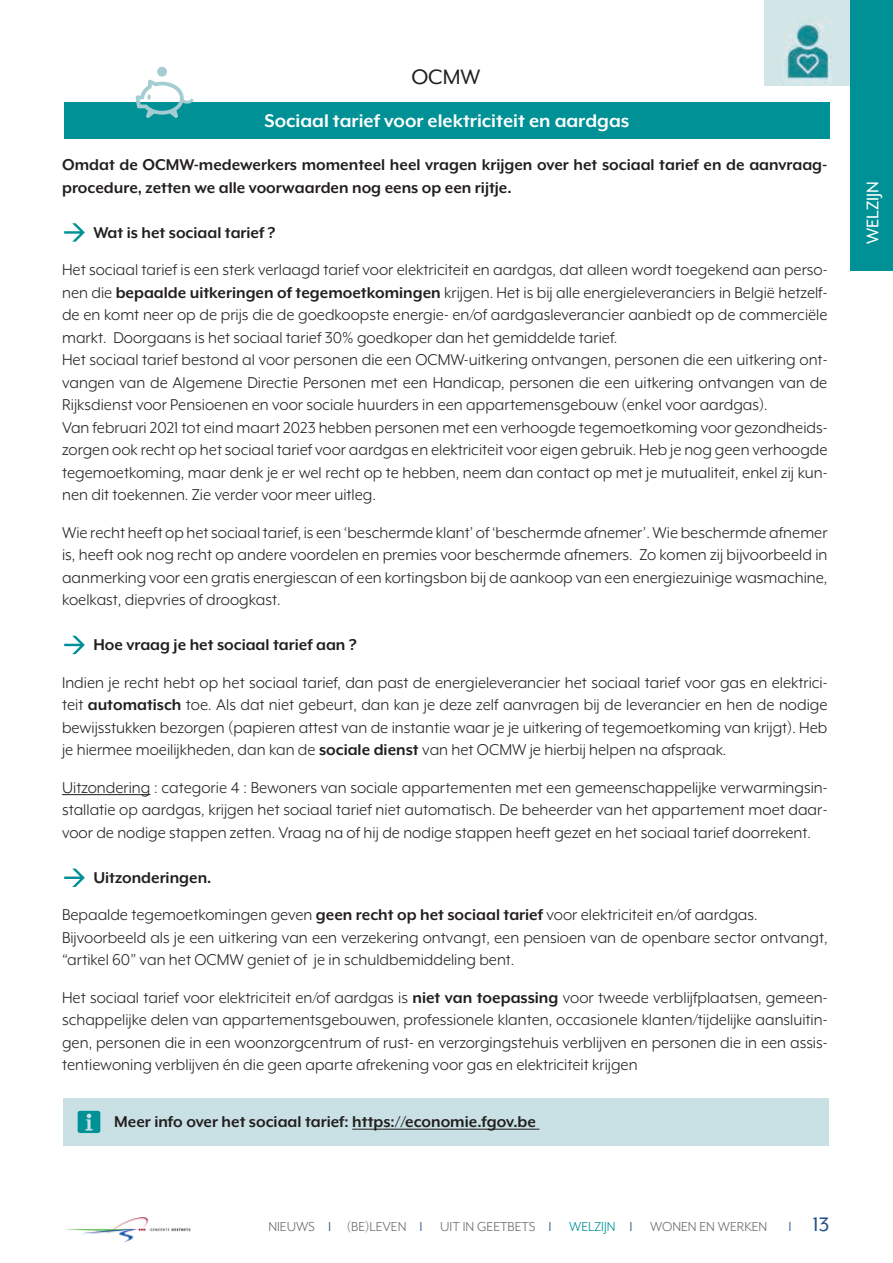
<style>
.page{position:relative;width:893px;height:1263px;background:#fff}
.page>*{position:absolute;margin:0;border:0;box-sizing:border-box;transform-origin:0 0}
.t1{font:24px "Mr Eaves XL Mod OT";color:#231f20}
.t2{font:22.5px "Mr Eaves XL Mod OT";color:#214d88}
.t3{font:700 21px "Mr Eaves XL Mod OT";color:#fff}
.t4{font:19.5px "Mr Eaves XL Mod OT";color:#fff}
.t5{font:18px/22.5px "Mr Eaves XL Mod OT";color:#231f20;text-align:justify}
.t6{font:700 18px/22.5px "Mr Eaves XL Mod OT";color:#231f20}
.t7{font:15px "Mr Eaves XL Mod OT";color:#6c6d70}
.s1{font-weight:700}
.s2{color:#214d88}
.s3{color:#009196}
</style>
<div class="page">
<div style="left:63px;top:1098px;width:765px;height:48px;background:#c9e1e4"></div>
<img style="left:65px;top:1217px;width:126px;height:25px">
<img style="left:765px;top:0;width:86px;height:86px">
<div style="left:851px;top:0;width:42px;height:270px;background:#009196"></div>
<div style="left:64px;top:103px;width:765px;height:36px;background:#009196"></div>
<hr style="left:62px;top:794px;width:88px;height:1px;background:#231f20">
<hr style="left:352px;top:1129px;width:188px;height:1px;background:#231f20">
<svg style="left:64px;top:223px;width:21px;height:19px"></svg>
<svg style="left:64px;top:636px;width:21px;height:18px"></svg>
<svg style="left:64px;top:868px;width:21px;height:19px"></svg>
<svg style="left:136px;top:67px;width:58px;height:51px"></svg>
<svg style="left:78px;top:1111px;width:22px;height:22px"></svg>
<h1 class="t1" style="left:411px;top:63px;width:70px">OCMW</h1>
<p class="t3" style="left:264px;top:109px;width:366px">Sociaal tarief voor elektriciteit en aardgas</p>
<p class="t6" style="left:62px;top:153px;width:767px">Omdat de OCMW-medewerkers momenteel heel vragen krijgen over het sociaal tarief en de aanvraag&shy;procedure, zetten we alle voorwaarden nog eens op een rijtje.</p>
<p class="t6" style="left:93px;top:221px;width:184px">Wat is het sociaal tarief ?</p>
<p class="t5" style="left:62px;top:258px;width:767px;text-align:left">Het sociaal tarief is een sterk verlaagd tarief voor elektriciteit en aardgas, dat alleen wordt toegekend aan perso&shy;nen die <span class="s1">bepaalde uitkeringen of tegemoetkomingen</span> krijgen. Het is bij alle energieleveranciers in België hetzelf&shy;de en komt neer op de prijs die de goedkoopste energie- en/of aardgasleverancier aanbiedt op de commerciële markt. Doorgaans is het sociaal tarief 30% goedkoper dan het gemiddelde tarief.<br>Het sociaal tarief bestond al voor personen die een OCMW-uitkering ontvangen, personen die een uitkering ont&shy;vangen van de Algemene Directie Personen met een Handicap, personen die een uitkering ontvangen van de Rijksdienst voor Pensioenen en voor sociale huurders in een appartemensgebouw (enkel voor aardgas).<br>Van februari 2021 tot eind maart 2023 hebben personen met een verhoogde tegemoetkoming voor gezondheids&shy;zorgen ook recht op het sociaal tarief voor aardgas en elektriciteit voor eigen gebruik. Heb je nog geen verhoogde tegemoetkoming, maar denk je er wel recht op te hebben, neem dan contact op met je mutualiteit, enkel zij kun&shy;nen dit toekennen. Zie verder voor meer uitleg.</p>
<p class="t5" style="left:62px;top:521px;width:767px">Wie recht heeft op het sociaal tarief, is een ‘beschermde klant’ of ‘beschermde afnemer’. Wie beschermde afnemer is, heeft ook nog recht op andere voordelen en premies voor beschermde afnemers. Zo komen zij bijvoorbeeld in aanmerking voor een gratis energiescan of een kortingsbon bij de aankoop van een energiezuinige wasmachine, koelkast, diepvries of droogkast.</p>
<p class="t6" style="left:93px;top:633px;width:265px">Hoe vraag je het sociaal tarief aan ?</p>
<p class="t5" style="left:62px;top:671px;width:767px">Indien je recht hebt op het sociaal tarief, dan past de energieleverancier het sociaal tarief voor gas en elektrici&shy;teit <span class="s1">automatisch</span> toe. Als dat niet gebeurt, dan kan je deze zelf aanvragen bij de leverancier en hen de nodige bewijsstukken bezorgen (papieren attest van de instantie waar je je uitkering of tegemoetkoming van krijgt). Heb je hiermee moeilijkheden, dan kan de <span class="s1">sociale dienst</span> van het OCMW je hierbij helpen na afspraak.</p>
<p class="t5" style="left:62px;top:776px;width:767px">Uitzondering : categorie 4 : Bewoners van sociale appartementen met een gemeenschappelijke verwarmingsin&shy;stallatie op aardgas, krijgen het sociaal tarief niet automatisch. De beheerder van het appartement moet daar&shy;voor de nodige stappen zetten. Vraag na of hij de nodige stappen heeft gezet en het sociaal tarief doorrekent.</p>
<p class="t5" style="left:62px;top:858px;width:697px;line-height:37.5px;text-indent:31px"><span class="s1">Uitzonderingen.<br></span>Bepaalde tegemoetkomingen geven <span class="s1">geen recht op het sociaal tarief</span> voor elektriciteit en/of aardgas.</p>
<p class="t5" style="left:62px;top:926px;width:767px">Bijvoorbeeld als je een uitkering van een verzekering ontvangt, een pensioen van de openbare sector ontvangt, “artikel 60” van het OCMW geniet of je in schuldbemiddeling bent.</p>
<p class="t5" style="left:62px;top:986px;width:767px">Het sociaal tarief voor elektriciteit en/of aardgas is <span class="s1">niet van toepassing</span> voor tweede verblijfplaatsen, gemeen&shy;schappelijke delen van appartementsgebouwen, professionele klanten, occasionele klanten/tijdelijke aansluitin&shy;gen, personen die in een woonzorgcentrum of rust- en verzorgingstehuis verblijven en personen die in een assis&shy;tentiewoning verblijven én die geen aparte afrekening voor gas en elektriciteit krijgen</p>
<p class="t6" style="left:114px;top:1110px;width:423px">Meer info over het sociaal tarief: https://economie.fgov.be</p>
<p class="t7" style="left:268px;top:1218px;width:500px">NIEUWS <span class="s2">❘</span> (BE)LEVEN <span class="s2">❘</span> UIT IN GEETBETS <span class="s2">❘</span> <span class="s3">WELZIJN</span> <span class="s2">❘</span> WONEN EN WERKEN</p>
<p class="t2" style="left:789px;top:1211px;width:42px">❘ 13</p>
<p class="t4" style="left:862px;top:244px;width:64px;rotate:-90deg">WELZIJN</p>
</div>
